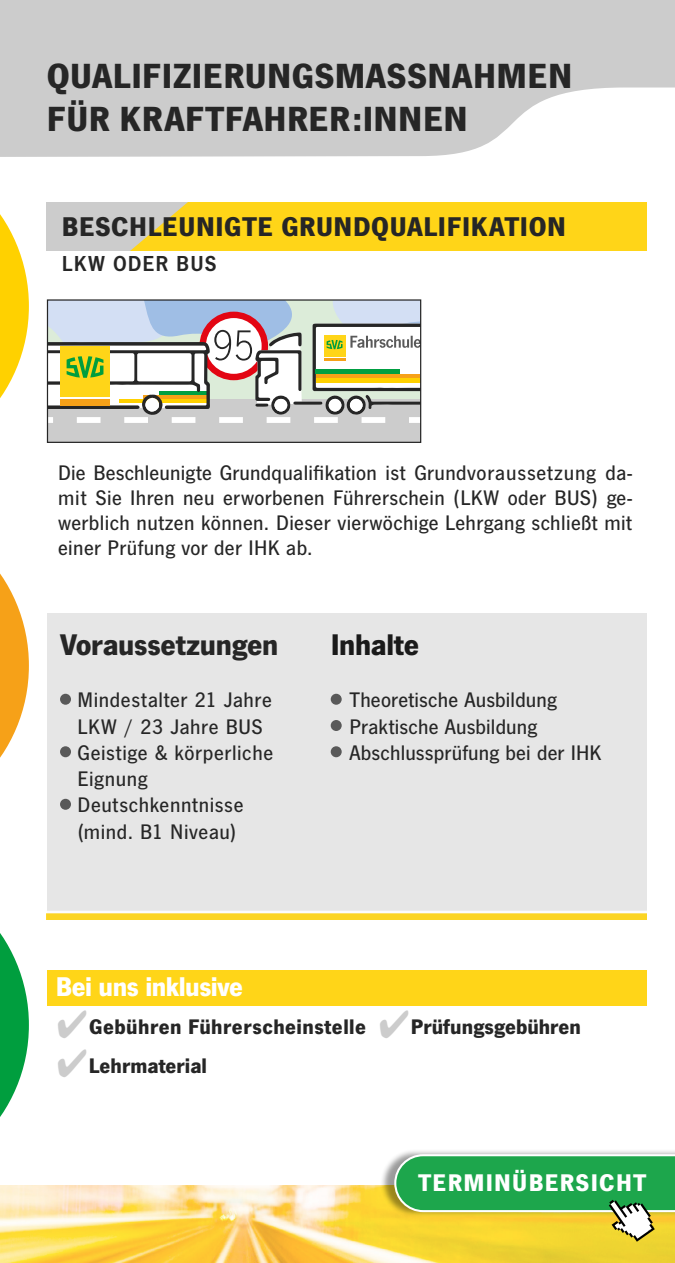
<style>
.page{position:relative;width:675px;height:1263px;background:#fff}
.page>*{position:absolute;margin:0;border:0;box-sizing:border-box;transform-origin:0 0}
.t1{font:700 36.25px/43.8px "News Got";letter-spacing:.01em;color:#262626}
.t2{font:700 31px "News Got";letter-spacing:-.01em;color:#262626}
.t3{font:700 31px "News Got";letter-spacing:-.01em;color:#1a1a1a}
.t4{font:700 28.12px "News Got";letter-spacing:.02em;color:#262626}
.t5{font:700 28.12px "News Got";letter-spacing:-.02em;color:#fff}
.t6{font:700 25px "News Got";letter-spacing:.05em;color:#fff}
.t7{font:22.5px "News Got Dem";letter-spacing:.05em;color:#262626}
.t8{font:500 21.88px/26.2px "News Got";letter-spacing:.02em;color:#262626}
.t9{font:700 21.88px "News Got";letter-spacing:.005em;color:#262626}
</style>
<div class="page">
<div style="left:47px;top:399px;width:374px;height:43px;background:#ccc"></div>
<svg style="left:49px;top:301px;width:370px;height:122px"></svg>
<div style="left:47px;top:299px;width:374px;height:144px;border:1px solid #262626"></div>
<svg style="left:0;top:0;width:675px;height:157px;fill:#ccc"></svg>
<svg style="left:0;top:933px;width:29px;height:184px"></svg>
<svg style="left:0;top:573px;width:29px;height:185px"></svg>
<svg style="left:0;top:145px;width:36px;height:253px"></svg>
<img style="left:0;top:1185px;width:675px;height:77px">
<div style="left:47px;top:202px;width:600px;height:49px;background:#ffd518"></div>
<svg style="left:47px;top:202px;width:141px;height:49px"></svg>
<div style="left:47px;top:970px;width:600px;height:36px;background:#ffd518"></div>
<div style="left:47px;top:613px;width:600px;height:307px;background:#e6e6e6"></div>
<svg style="left:47px;top:911px;width:600px;height:9px"></svg>
<div style="left:60px;top:693px;width:11px;height:11px;background:#595959;border-radius:50%"></div>
<div style="left:60px;top:746px;width:11px;height:11px;background:#595959;border-radius:50%"></div>
<div style="left:60px;top:798px;width:11px;height:11px;background:#595959;border-radius:50%"></div>
<div style="left:331px;top:693px;width:11px;height:11px;background:#595959;border-radius:50%"></div>
<div style="left:331px;top:720px;width:11px;height:11px;background:#595959;border-radius:50%"></div>
<div style="left:331px;top:746px;width:11px;height:11px;background:#595959;border-radius:50%"></div>
<div style="left:380px;top:1148px;width:295px;height:69px;background:#000;opacity:.4"></div>
<svg style="left:394px;top:1154px;width:281px;height:87px"></svg>
<h1 class="t1" style="left:47px;top:53px;width:527px">QUALIFIZIERUNGSMASSNAHMEN<br>FÜR KRAFTFAHRER:INNEN</h1>
<p class="t4" style="left:62px;top:210px;width:506px">BESCHLEUNIGTE GRUNDQUALIFIKATION</p>
<p class="t7" style="left:62px;top:250px;width:156px">LKW ODER BUS</p>
<p class="t8" style="left:58px;top:461px;width:575px;line-height:25px;text-align:justify">Die Beschleunigte Grundqualifikation ist Grundvoraussetzung da&shy;mit Sie Ihren neu erworbenen Führerschein (LKW oder BUS) ge&shy;werblich nutzen können. Dieser vierwöchige Lehrgang schließt mit einer Prüfung vor der IHK ab.</p>
<h2 class="t2" style="left:60px;top:626px;width:220px">Voraussetzungen</h2>
<p class="t8" style="left:78px;top:687px;width:197px">Mindestalter 21 Jahre<br>LKW / 23 Jahre BUS<br>Geistige &amp; körperliche<br>Eignung<br>Deutschkenntnisse (mind. B1 Niveau)</p>
<h2 class="t3" style="left:331px;top:626px;width:90px">Inhalte</h2>
<p class="t8" style="left:349px;top:687px;width:254px">Theoretische Ausbildung<br>Praktische Ausbildung<br>Abschlussprüfung bei der IHK</p>
<p class="t5" style="left:56px;top:969px;width:189px">Bei uns inklusive</p>
<p class="t9" style="left:89px;top:1014px;width:278px">Gebühren Führerscheinstelle</p>
<p class="t9" style="left:411px;top:1014px;width:172px">Prüfungsgebühren</p>
<p class="t9" style="left:89px;top:1052px;width:120px">Lehrmaterial</p>
<p class="t6" style="left:418px;top:1167px;width:230px">TERMINÜBERSICHT</p>
</div>
